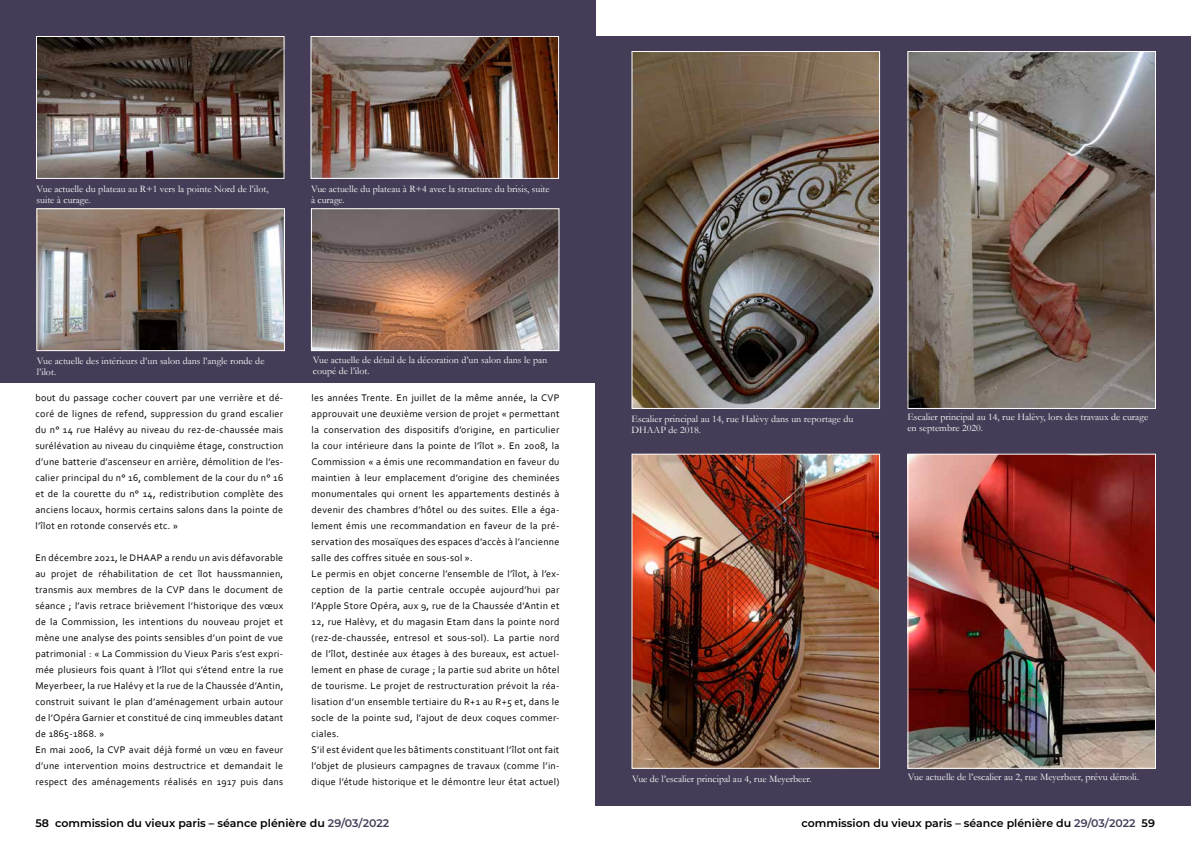
<style>
.page{position:relative;width:1191px;height:842px;background:#fff}
.page>*{position:absolute;margin:0;border:0;box-sizing:border-box;transform-origin:0 0}
.t1{font:600 11px "Montserrat";color:#000}
.t2{font:10px/16px "Corbel";letter-spacing:.03em;color:#000}
.t3{font:10px/11px "Garamond";color:#fff}
.s1{color:#453d57}
</style>
<div class="page">
<div style="left:595px;top:36px;width:596px;height:770px;background:#453d57"></div>
<div style="left:0;top:0;width:595px;height:383px;background:#453d57"></div>
<img style="left:38px;top:210px;width:245px;height:139px">
<div style="left:36px;top:208px;width:249px;height:143px;border:1px solid #fff"></div>
<img style="left:313px;top:210px;width:244px;height:139px">
<div style="left:311px;top:208px;width:248px;height:143px;border:1px solid #fff"></div>
<img style="left:38px;top:38px;width:244px;height:139px">
<div style="left:36px;top:36px;width:248px;height:143px;border:1px solid #fff"></div>
<img style="left:312px;top:38px;width:245px;height:139px">
<div style="left:310px;top:36px;width:249px;height:143px;border:1px solid #fff"></div>
<img style="left:633px;top:53px;width:245px;height:354px">
<div style="left:631px;top:51px;width:249px;height:358px;border:1px solid #fff"></div>
<img style="left:633px;top:456px;width:245px;height:311px">
<div style="left:631px;top:454px;width:249px;height:315px;border:1px solid #fff"></div>
<img style="left:909px;top:53px;width:245px;height:354px">
<div style="left:907px;top:51px;width:249px;height:358px;border:1px solid #fff"></div>
<img style="left:909px;top:456px;width:245px;height:311px">
<div style="left:907px;top:454px;width:249px;height:315px;border:1px solid #fff"></div>
<p class="t3" style="left:36px;top:183px;width:234px">Vue actuelle du plateau au R+1 vers la pointe Nord de l’ilot, suite à curage.</p>
<p class="t3" style="left:311px;top:183px;width:240px">Vue actuelle du plateau à R+4 avec la structure du brisis, suite à curage.</p>
<p class="t3" style="left:37px;top:355px;width:229px">Vue actuelle des intérieurs d’un salon dans l’angle ronde de l’ilot.</p>
<p class="t2" style="left:35px;top:389px;width:249px;text-align:justify">bout du passage cocher couvert par une verrière et dé&shy;coré de lignes de refend, suppression du grand escalier du n° 14 rue Halévy au niveau du rez-de-chaussée mais surélévation au niveau du cinquième étage, construction d’une batterie d’ascenseur en arrière, démolition de l’es&shy;calier principal du n° 16, comblement de la cour du n° 16 et de la courette du n° 14, redistribution complète des anciens locaux, hormis certains salons dans la pointe de l’îlot en rotonde conservés etc. »</p>
<p class="t2" style="left:35px;top:549px;width:249px">En décembre 2021, le DHAAP a rendu un avis défavorable au projet de réhabilitation de cet îlot haussmannien, transmis aux membres de la CVP dans le document de séance ; l’avis retrace brièvement l’historique des vœux de la Commission, les intentions du nouveau projet et mène une analyse des points sensibles d’un point de vue patrimonial : « La Commission du Vieux Paris s’est expri&shy;mée plusieurs fois quant à l’îlot qui s’étend entre la rue Meyerbeer, la rue Halévy et la rue de la Chaussée d’Antin, construit suivant le plan d’aménagement urbain autour de l’Opéra Garnier et constitué de cinq immeubles datant de 1865-1868. »<br>En mai 2006, la CVP avait déjà formé un vœu en faveur d’une intervention moins destructrice et demandait le respect des aménagements réalisés en 1917 puis dans</p>
<p class="t3" style="left:313px;top:354px;width:236px">Vue actuelle de détail de la décoration d’un salon dans le pan coupé de l’ilot.</p>
<p class="t2" style="left:312px;top:389px;width:249px">les années Trente. En juillet de la même année, la CVP approuvait une deuxième version de projet « permettant la conservation des dispositifs d’origine, en particulier la cour intérieure dans la pointe de l’îlot ». En 2008, la Commission « a émis une recommandation en faveur du maintien à leur emplacement d’origine des cheminées monumentales qui ornent les appartements destinés à devenir des chambres d’hôtel ou des suites. Elle a éga&shy;lement émis une recommandation en faveur de la pré&shy;servation des mosaïques des espaces d’accès à l’ancienne salle des coffres située en sous-sol ».<br>Le permis en objet concerne l’ensemble de l’îlot, à l’ex&shy;ception de la partie centrale occupée aujourd’hui par l’Apple Store Opéra, aux 9, rue de la Chaussée d’Antin et 12, rue Halèvy, et du magasin Etam dans la pointe nord (rez-de-chaussée, entresol et sous-sol). La partie nord de l’îlot, destinée aux étages à des bureaux, est actuel&shy;lement en phase de curage ; la partie sud abrite un hôtel de tourisme. Le projet de restructuration prévoit la réa&shy;lisation d’un ensemble tertiaire du R+1 au R+5 et, dans le socle de la pointe sud, l’ajout de deux coques commer&shy;ciales.<br>S’il est évident que les bâtiments constituant l’îlot ont fait l’objet de plusieurs campagnes de travaux (comme l’in&shy;dique l’étude historique et le démontre leur état actuel)</p>
<p class="t3" style="left:631px;top:413px;width:223px">Escalier principal au 14, rue Halèvy dans un reportage du<br>DHAAP de 2018.</p>
<p class="t3" style="left:907px;top:411px;width:242px">Escalier principal au 14, rue Halèvy, lors des travaux de curage en septembre 2020.</p>
<p class="t3" style="left:632px;top:773px;width:181px">Vue de l’escalier principal au 4, rue Meyerbeer.</p>
<p class="t3" style="left:908px;top:771px;width:232px">Vue actuelle de l’escalier au 2, rue Meyerbeer, prévu démoli.</p>
<p class="t1" style="left:35px;top:816px;width:355px">58 commission du vieux paris – séance plénière du <span class="s1">29/03/2022</span></p>
<p class="t1" style="left:801px;top:815px;width:355px">commission du vieux paris – séance plénière du <span class="s1">29/03/2022</span> 59</p>
</div>
